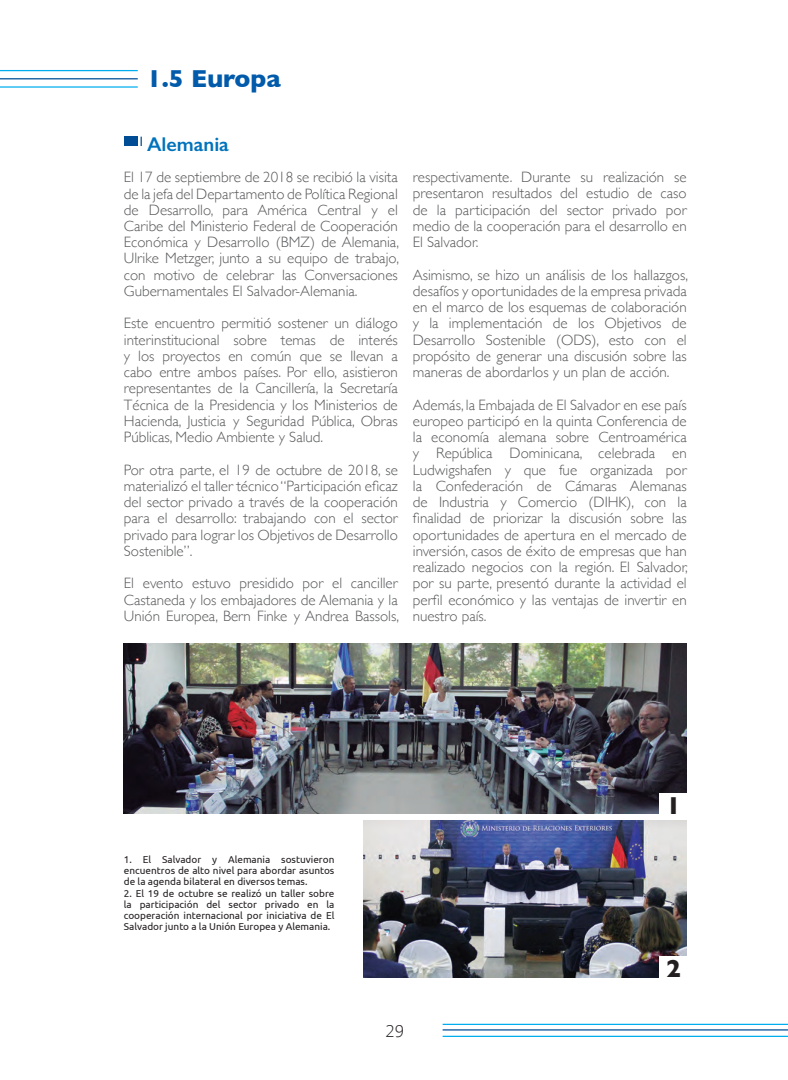
<style>
.page{position:relative;width:788px;height:1080px;background:#fff}
.page>*{position:absolute;margin:0;border:0;box-sizing:border-box;transform-origin:0 0}
.t1{font:700 25px "Gill Sans";color:#015aaa}
.t2{font:700 25px "Gill Sans";color:#231f20}
.t3{font:600 20px "Gill Sans";color:#0073bc}
.t4{font:300 17.5px "Segan";color:#231f20}
.t5{font:300 15px/16.2px "Gill Sans";color:#57585a;text-align:justify}
.t6{font:10px/11.2px "Ubuntu";color:#231f20;text-align:justify}
</style>
<div class="page">
<hr style="left:442px;top:1024px;width:345px;height:1px;background:#00aeef">
<hr style="left:442px;top:1036px;width:345px;height:1px;background:#00aeef">
<hr style="left:442px;top:1029px;width:345px;height:2px;background:#014d95">
<hr style="left:0;top:70px;width:138px;height:1px;background:#00aeef">
<hr style="left:0;top:86px;width:138px;height:2px;background:#00aeef">
<hr style="left:0;top:78px;width:138px;height:1px;background:#014d95">
<div style="left:124px;top:137px;width:13px;height:9px;background:#014d95"></div>
<svg style="left:140px;top:137px;width:2px;height:9px"></svg>
<img style="left:124px;top:644px;width:562px;height:170px">
<img style="left:363px;top:821px;width:323px;height:156px">
<div style="left:659px;top:794px;width:28px;height:22px;background:#fff"></div>
<div style="left:659px;top:957px;width:28px;height:22px;background:#fff"></div>
<p class="t1" style="left:147px;top:59px;width:135px">1.5 Europa</p>
<p class="t3" style="left:147px;top:132px;width:83px">Alemania</p>
<p class="t5" style="left:124px;top:169px;width:276px">El 17 de septiembre de 2018 se recibió la visita de la jefa del Departamento de Política Regional de Desarrollo, para América Central y el Caribe del Ministerio Federal de Cooperación Económica y Desarrollo (BMZ) de Alemania, Ulrike Metzger, junto a su equipo de trabajo, con motivo de celebrar las Conversaciones Gubernamentales El Salvador-Alemania.</p>
<p class="t5" style="left:124px;top:315px;width:275px">Este encuentro permitió sostener un diálogo interinstitucional sobre temas de interés y los proyectos en común que se llevan a cabo entre ambos países. Por ello, asistieron representantes de la Cancillería, la Secretaría Técnica de la Presidencia y los Ministerios de Hacienda, Justicia y Seguridad Pública, Obras Públicas, Medio Ambiente y Salud.</p>
<p class="t5" style="left:124px;top:461px;width:275px">Por otra parte, el 19 de octubre de 2018, se materializó el taller técnico “Participación eficaz del sector privado a través de la cooperación para el desarrollo: trabajando con el sector privado para lograr los Objetivos de Desarrollo Sostenible”.</p>
<p class="t5" style="left:124px;top:575px;width:276px">El evento estuvo presidido por el canciller Castaneda y los embajadores de Alemania y la Unión Europea, Bern Finke y Andrea Bassols,</p>
<p class="t5" style="left:413px;top:168px;width:275px">respectivamente. Durante su realización se presentaron resultados del estudio de caso de la participación del sector privado por medio de la cooperación para el desarrollo en</p>
<p class="t5" style="left:413px;top:233px;width:67px">El Salvador.</p>
<p class="t5" style="left:413px;top:266px;width:276px">Asimismo, se hizo un análisis de los hallazgos, desafíos y oportunidades de la empresa privada en el marco de los esquemas de colaboración y la implementación de los Objetivos de Desarrollo Sostenible (ODS), esto con el propósito de generar una discusión sobre las maneras de abordarlos y un plan de acción.</p>
<p class="t5" style="left:413px;top:396px;width:276px">Además, la Embajada de El Salvador en ese país europeo participó en la quinta Conferencia de la economía alemana sobre Centroamérica y República Dominicana, celebrada en Ludwigshafen y que fue organizada por la Confederación de Cámaras Alemanas de Industria y Comercio (DIHK), con la finalidad de priorizar la discusión sobre las oportunidades de apertura en el mercado de inversión, casos de éxito de empresas que han realizado negocios con la región. El Salvador, por su parte, presentó durante la actividad el perfil económico y las ventajas de invertir en nuestro país.</p>
<p class="t6" style="left:124px;top:853px;width:212px">1. El Salvador y Alemania sostuvieron encuentros de alto nivel para abordar asuntos de la agenda bilateral en diversos temas.</p>
<p class="t6" style="left:124px;top:887px;width:212px">2. El 19 de octubre se realizó un taller sobre la participación del sector privado en la cooperación internacional por iniciativa de El Salvador junto a la Unión Europea y Alemania.</p>
<p class="t4" style="left:385px;top:1023px;width:20px">29</p>
<p class="t2" style="left:666px;top:786px;width:16px">1</p>
<p class="t2" style="left:666px;top:949px;width:16px">2</p>
</div>
